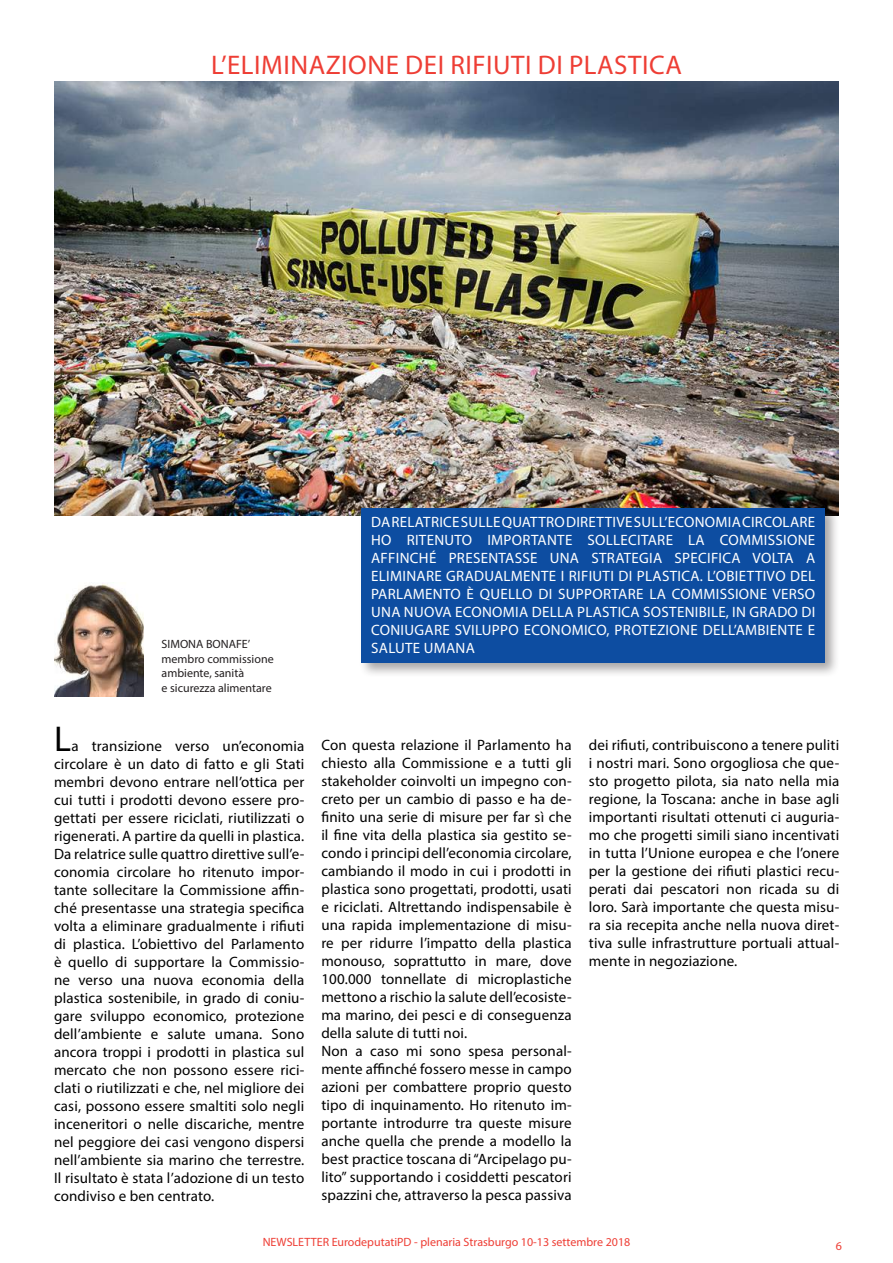
<style>
.page{position:relative;width:893px;height:1263px;background:#fff}
.page>*{position:absolute;margin:0;border:0;box-sizing:border-box;transform-origin:0 0}
.t1{font:36px "Myriad Pro";color:#000}
.t2{font:27px "Myriad Pro";letter-spacing:.02em;color:#ee3e35}
.t3{font:15px/18px "Myriad Pro";letter-spacing:.01em;color:#000;text-align:justify}
.t4{font:15px/18px "Myriad Pro";letter-spacing:.02em;color:#fff;text-align:justify}
.t5{font:12px/14.4px "Myriad Pro";color:#231f20}
.t6{font:12px "Myriad Pro";color:#ee3e35}
</style>
<div class="page">
<img style="left:54px;top:82px;width:785px;height:433px">
<div style="left:358px;top:504px;width:482px;height:173px;background:#231f20;opacity:.4"></div>
<div style="left:361px;top:508px;width:464px;height:154px;background:#0d4da1"></div>
<img style="left:54px;top:583px;width:90px;height:113px">
<h2 class="t2" style="left:211px;top:49px;width:472px">L’ELIMINAZIONE DEI RIFIUTI DI PLASTICA</h2>
<p class="t5" style="left:162px;top:637px;width:114px">SIMONA BONAFE’ membro commissione ambiente, sanità<br>e sicurezza alimentare</p>
<p class="t4" style="left:371px;top:512px;width:446px">DA RELATRICE SULLE QUATTRO DIRETTIVE SULL’ECONOMIA CIRCOLARE HO RITENUTO IMPORTANTE SOLLECITARE LA COMMISSIONE AFFINCHÉ PRESENTASSE UNA STRATEGIA SPECIFICA VOLTA A ELIMINARE GRADUALMENTE I RIFIUTI DI PLASTICA. L’OBIETTIVO DEL PARLAMENTO È QUELLO DI SUPPORTARE LA COMMISSIONE VERSO UNA NUOVA ECONOMIA DELLA PLASTICA SOSTENIBILE, IN GRADO DI CONIUGARE SVILUPPO ECONOMICO, PROTEZIONE DELL’AMBIENTE E SALUTE UMANA</p>
<h1 class="t1" style="left:54px;top:717px;width:18px">L</h1>
<p class="t3" style="left:54px;top:737px;width:252px;text-indent:17px">a transizione verso un’economia circolare è un dato di fatto e gli Stati membri devono entrare nell’ottica per cui tutti i prodotti devono essere pro&shy;gettati per essere riciclati, riutilizzati o rigenerati. A partire da quelli in plastica.<br>Da relatrice sulle quattro direttive sull’e&shy;conomia circolare ho ritenuto impor&shy;tante sollecitare la Commissione affin&shy;ché presentasse una strategia specifica volta a eliminare gradualmente i rifiuti di plastica. L’obiettivo del Parlamento è quello di supportare la Commissio&shy;ne verso una nuova economia della plastica sostenibile, in grado di coniu&shy;gare sviluppo economico, protezione dell’ambiente e salute umana. Sono ancora troppi i prodotti in plastica sul mercato che non possono essere rici&shy;clati o riutilizzati e che, nel migliore dei casi, possono essere smaltiti solo negli inceneritori o nelle discariche, mentre nel peggiore dei casi vengono dispersi nell’ambiente sia marino che terrestre.<br>Il risultato è stata l’adozione di un testo condiviso e ben centrato.</p>
<p class="t3" style="left:321px;top:736px;width:252px;text-align:left">Con questa relazione il Parlamento ha chiesto alla Commissione e a tutti gli stakeholder coinvolti un impegno con&shy;creto per un cambio di passo e ha de&shy;finito una serie di misure per far sì che il fine vita della plastica sia gestito se&shy;condo i principi dell’economia circolare, cambiando il modo in cui i prodotti in plastica sono progettati, prodotti, usati e riciclati. Altrettando indispensabile è una rapida implementazione di misu&shy;re per ridurre l’impatto della plastica monouso, soprattutto in mare, dove 100.000 tonnellate di microplastiche mettono a rischio la salute dell’ecosiste&shy;ma marino, dei pesci e di conseguenza della salute di tutti noi.<br>Non a caso mi sono spesa personal&shy;mente affinché fossero messe in campo azioni per combattere proprio questo tipo di inquinamento. Ho ritenuto im&shy;portante introdurre tra queste misure anche quella che prende a modello la best practice toscana di “Arcipelago pu&shy;lito” supportando i cosiddetti pescatori spazzini che, attraverso la pesca passiva</p>
<p class="t3" style="left:589px;top:736px;width:252px">dei rifiuti, contribuiscono a tenere puliti i nostri mari. Sono orgogliosa che que&shy;sto progetto pilota, sia nato nella mia regione, la Toscana: anche in base agli importanti risultati ottenuti ci auguria&shy;mo che progetti simili siano incentivati in tutta l’Unione europea e che l’onere per la gestione dei rifiuti plastici recu&shy;perati dai pescatori non ricada su di loro. Sarà importante che questa misu&shy;ra sia recepita anche nella nuova diret&shy;tiva sulle infrastrutture portuali attual&shy;mente in negoziazione.</p>
<p class="t6" style="left:263px;top:1235px;width:369px">NEWSLETTER EurodeputatiPD - plenaria Strasburgo 10-13 settembre 2018</p>
<p class="t6" style="left:836px;top:1238px;width:8px">6</p>
</div>
